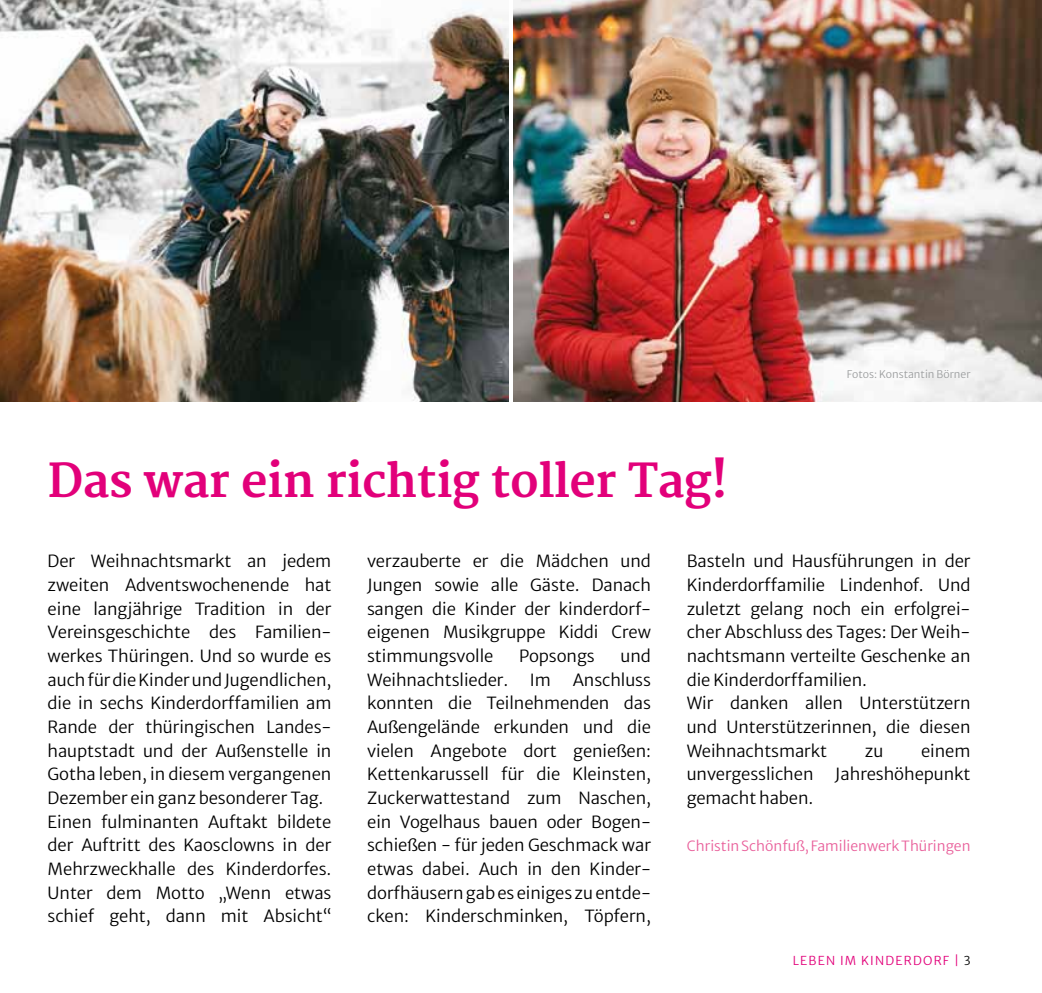
<style>
.page{position:relative;width:1042px;height:993px;background:#fff}
.page>*{position:absolute;margin:0;border:0;box-sizing:border-box;transform-origin:0 0}
.t1{font:700 45.5px "Merriweather";letter-spacing:-.01em;color:#e2007a}
.t2{font:300 16.62px/23.6px "Merriweather Sans";letter-spacing:-.005em;color:#000}
.t3{font:300 14px "Merriweather Sans";color:#e9609b}
.t4{font:300 12.25px "Merriweather Sans";letter-spacing:.1em;color:#e2007a}
.t5{font:300 10.5px "Merriweather Sans";color:#9c9e9f}
.s1{color:#000}
</style>
<div class="page">
<img style="left:513px;top:0;width:529px;height:402px">
<img style="left:0;top:0;width:508px;height:402px">
<h1 class="t1" style="left:47px;top:453px;width:682px">Das war ein richtig toller Tag!</h1>
<p class="t5" style="left:847px;top:365px;width:125px">Fotos: Konstantin Börner</p>
<p class="t2" style="left:48px;top:547px;width:285px">Der Weihnachtsmarkt an jedem zweiten Adventswochenende hat eine langjährige Tradition in der Vereinsgeschichte des Familien&shy;werkes Thüringen. Und so wurde es auch für die Kinder und Jugendlichen, die in sechs Kinderdorffamilien am Rande der thüringischen Landes&shy;hauptstadt und der Außenstelle in Gotha leben, in diesem vergangenen Dezember ein ganz besonderer Tag.<br>Einen fulminanten Auftakt bildete der Auftritt des Kaosclowns in der Mehrzweckhalle des Kinderdorfes.<br>Unter dem Motto „Wenn etwas schief geht, dann mit Absicht“</p>
<p class="t2" style="left:367px;top:547px;width:285px;text-align:justify">verzauberte er die Mädchen und Jungen sowie alle Gäste. Danach sangen die Kinder der kinderdorf&shy;eigenen Musikgruppe Kiddi Crew stimmungsvolle</p>
<p class="t2" style="left:519px;top:642px;width:77px">Popsongs</p>
<p class="t2" style="left:620px;top:642px;width:32px">und</p>
<p class="t2" style="left:367px;top:665px;width:285px;text-align:justify;text-indent:205px">Anschluss konnten die Teilnehmenden das Außengelände erkunden und die vielen Angebote dort genießen:<br>Kettenkarussell für die Kleinsten, Zuckerwattestand zum Naschen, ein Vogelhaus bauen oder Bogen&shy;schießen - für jeden Geschmack war etwas dabei. Auch in den Kinder&shy;dorfhäusern gab es einiges zu entde&shy;cken: Kinderschminken, Töpfern,</p>
<p class="t2" style="left:367px;top:665px;width:143px">Weihnachtslieder.</p>
<p class="t2" style="left:530px;top:665px;width:23px">Im</p>
<p class="t2" style="left:687px;top:547px;width:285px">Basteln und Hausführungen in der<br>Kinderdorffamilie Lindenhof. Und zuletzt gelang noch ein erfolgrei&shy;cher Abschluss des Tages: Der Weih&shy;nachtsmann verteilte Geschenke an die Kinderdorffamilien.<br>Wir danken allen Unterstützern und Unterstützerinnen, die diesen<br>Weihnachtsmarkt</p>
<p class="t2" style="left:865px;top:736px;width:20px">zu</p>
<p class="t2" style="left:921px;top:736px;width:51px">einem</p>
<p class="t2" style="left:687px;top:760px;width:128px">unvergesslichen</p>
<p class="t2" style="left:835px;top:760px;width:137px">Jahreshöhepunkt</p>
<p class="t2" style="left:687px;top:784px;width:128px">gemacht haben.</p>
<p class="t3" style="left:687px;top:833px;width:285px">Christin Schönfuß, Familienwerk Thüringen</p>
<p class="t4" style="left:793px;top:949px;width:179px">LEBEN IM KINDERDORF | <span class="s1">3</span></p>
</div>
